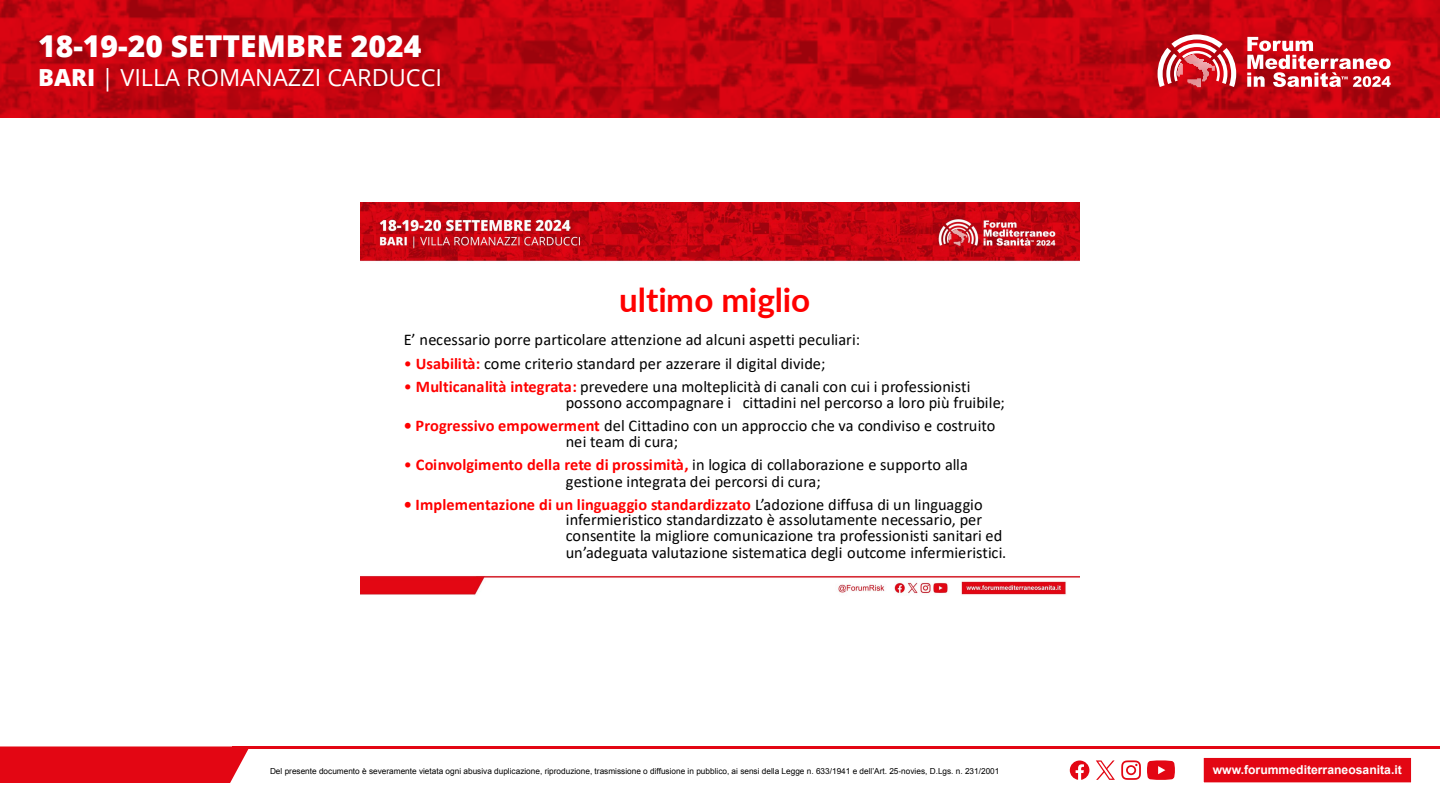
<style>
.page{position:relative;width:1440px;height:810px;background:#fff}
.page>*{position:absolute;margin:0;border:0;box-sizing:border-box;transform-origin:0 0}
.t1{font:700 33.22px "Lato";color:#f00}
.t2{font:800 30.08px "Open Sans";color:#fff}
.t3{font:23.55px "Open Sans";color:#fff}
.t4{font:16.35px/16px "Calibri";letter-spacing:-.005em;color:#000}
.t5{font:700 12.15px "Arial";color:#fff}
.t6{font:8.25px "Arial";color:#000}
.s1{font-weight:800}
.s2{color:#f00}
.s3{font-weight:700;color:#f00}
</style>
<div class="page">
<div style="left:0;top:746px;width:249px;height:37px;background:#e30613"></div>
<hr style="left:232px;top:746px;width:1208px;height:3px;background:#e30613">
<div style="left:1203px;top:757px;width:209px;height:27px;background:#e30613;border:1px solid #fff"></div>
<svg style="left:1121px;top:760px;width:20px;height:20px"></svg>
<svg style="left:1147px;top:760px;width:28px;height:20px"></svg>
<svg style="left:1070px;top:761px;width:19px;height:19px"></svg>
<svg style="left:1096px;top:760px;width:19px;height:20px"></svg>
<svg style="left:0;top:0;width:1440px;height:117px;background:#c2040f"></svg>
<svg style="left:1158px;top:34px;width:78px;height:53px"></svg>
<svg style="left:1247px;top:37px;width:144px;height:50px"></svg>
<img style="left:360px;top:202px;width:720px;height:393px">
<h2 class="t2" style="left:38px;top:24px;width:385px">18-19-20 SETTEMBRE 2024</h2>
<h3 class="t3" style="left:38px;top:62px;width:406px"><span class="s1">BARI</span> | VILLA ROMANAZZI CARDUCCI</h3>
<h1 class="t1" style="left:619px;top:276px;width:193px">ultimo miglio</h1>
<p class="t4" style="left:404px;top:331px;width:458px">E’ necessario porre particolare attenzione ad alcuni aspetti peculiari:</p>
<p class="t4" style="left:404px;top:355px;width:423px"><span class="s2">•</span> <span class="s3">Usabilità:</span> come criterio standard per azzerare il digital divide;</p>
<p class="t4" style="left:566px;top:378px;width:441px;line-height:15.8px;text-indent:-162px"><span class="s2">•</span> <span class="s3">Multicanalità integrata:</span> prevedere una molteplicità di canali con cui i professionisti possono accompagnare i cittadini nel percorso a loro più fruibile;</p>
<p class="t4" style="left:566px;top:418px;width:431px;line-height:15.8px;text-indent:-162px"><span class="s3">• Progressivo empowerment</span> del Cittadino con un approccio che va condiviso e costruito nei team di cura;</p>
<p class="t4" style="left:566px;top:456px;width:404px;line-height:16.4px;text-indent:-162px"><span class="s2">•</span> <span class="s3">Coinvolgimento della rete di prossimità,</span> in logica di collaborazione e supporto alla gestione integrata dei percorsi di cura;</p>
<p class="t4" style="left:566px;top:496px;width:442px;text-indent:-162px"><span class="s3">• Implementazione di un linguaggio standardizzato</span> L’adozione diffusa di un linguaggio infermieristico standardizzato è assolutamente necessario, per consentite la migliore comunicazione tra professionisti sanitari ed un’adeguata valutazione sistematica degli outcome infermieristici.</p>
<p class="t6" style="left:270px;top:766px;width:731px">Del presente documento è severamente vietata ogni abusiva duplicazione, riproduzione, trasmissione o diffusione in pubblico, ai sensi della Legge n. 633/1941 e dell’Art. 25-novies, D.Lgs. n. 231/2001</p>
<p class="t5" style="left:1213px;top:762px;width:191px">www.forummediterraneosanita.it</p>
</div>
